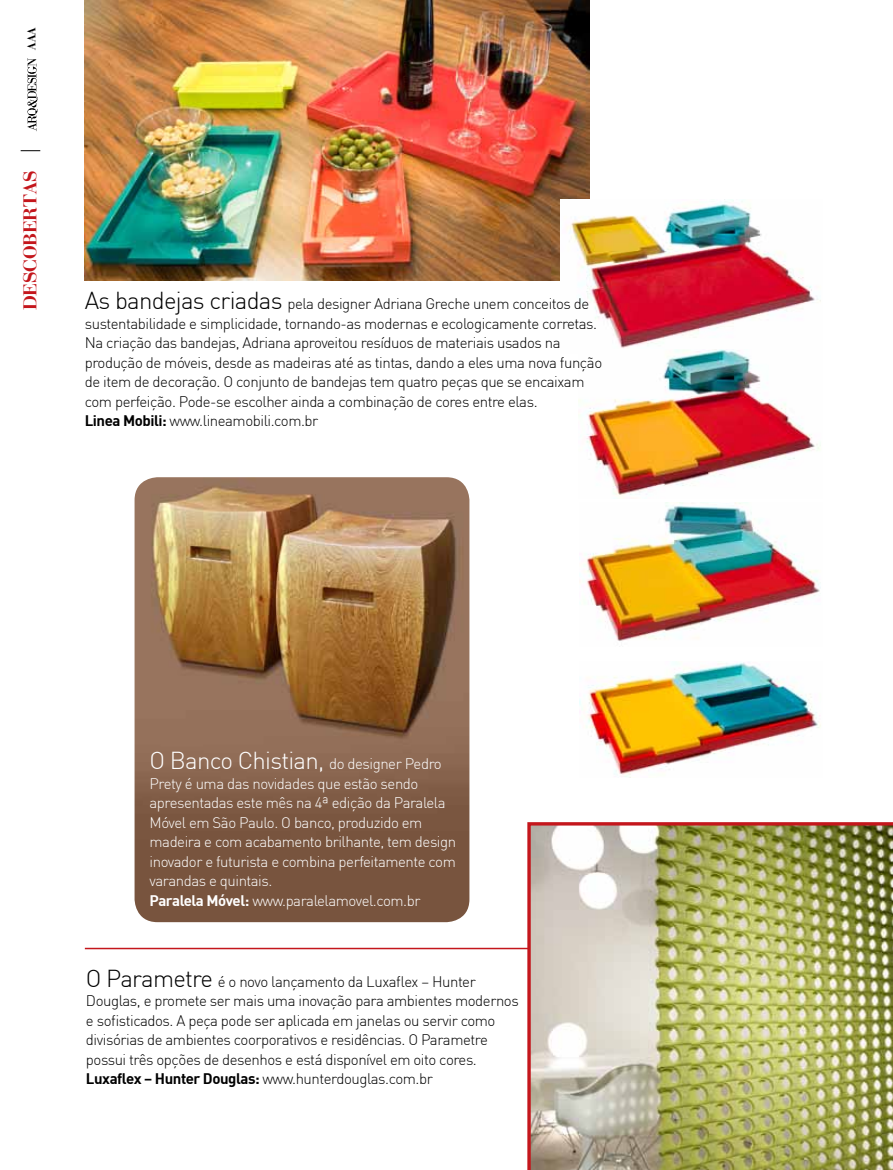
<style>
.page{position:relative;width:893px;height:1170px;background:#fff}
.page>*{position:absolute;margin:0;border:0;box-sizing:border-box;transform-origin:0 0}
.t1{font:300 24px "DIN";letter-spacing:-.03em;color:#fff}
.t2{font:700 19.5px "Bodoni";letter-spacing:-.005em;color:#c4161c}
.t3{font:300 15px/19.5px "DIN";letter-spacing:-.03em;color:#000}
.t4{font:300 15px/19.5px "DIN";letter-spacing:-.03em;color:#fff}
.t5{font:700 12px "Bodoni";color:#000}
.s1{font-size:24px}
.s2{font-weight:700}
.s3{font-size:15px}
</style>
<div class="page">
<hr style="left:85px;top:947px;width:808px;height:2px;background:#c4161c">
<img style="left:135px;top:477px;width:334px;height:445px">
<svg style="left:21px;top:150px;width:19px;height:1px"></svg>
<img style="left:85px;top:0;width:505px;height:281px">
<img style="left:561px;top:199px;width:260px;height:149px">
<img style="left:579px;top:349px;width:242px;height:150px">
<img style="left:584px;top:502px;width:237px;height:139px">
<img style="left:580px;top:662px;width:241px;height:115px">
<img style="left:527px;top:822px;width:366px;height:347px">
<img style="left:27px;top:58px;width:11px;height:73px">
<p class="t5" style="left:24px;top:50px;width:24px;rotate:-90deg">AAA</p>
<h2 class="t2" style="left:18px;top:310px;width:141px;rotate:-90deg">descobertas</h2>
<p class="t3" style="left:85px;top:294px;width:519px"><span class="s1">As bandejas criadas</span> pela designer Adriana Greche unem conceitos de sustentabilidade e simplicidade, tornando-as modernas e ecologicamente corretas.<br>Na criação das bandejas, Adriana aproveitou resíduos de materiais usados na produção de móveis, desde as madeiras até as tintas, dando a eles uma nova função de item de decoração. O conjunto de bandejas tem quatro peças que se encaixam com perfeição. Pode-se escolher ainda a combinação de cores entre elas.<br><span class="s2">Linea Mobili:</span> www.lineamobili.com.br</p>
<h1 class="t1" style="left:150px;top:745px;width:294px">O Banco Chistian, <span class="s3">do designer Pedro</span></h1>
<p class="t4" style="left:150px;top:773px;width:308px">Prety é uma das novidades que estão sendo apresentadas este mês na 4ª edição da Paralela Móvel em São Paulo. O banco, produzido em madeira e com acabamento brilhante, tem design inovador e futurista e combina perfeitamente com varandas e quintais.<br><span class="s2">Paralela Móvel:</span> www.paralelamovel.com.br</p>
<p class="t3" style="left:86px;top:971px;width:434px"><span class="s1">O Parametre</span> é o novo lançamento da Luxaflex – Hunter Douglas, e promete ser mais uma inovação para ambientes modernos e sofisticados. A peça pode ser aplicada em janelas ou servir como divisórias de ambientes coorporativos e residências. O Parametre possui três opções de desenhos e está disponível em oito cores.<br><span class="s2">Luxaflex – Hunter Douglas:</span> www.hunterdouglas.com.br</p>
</div>
